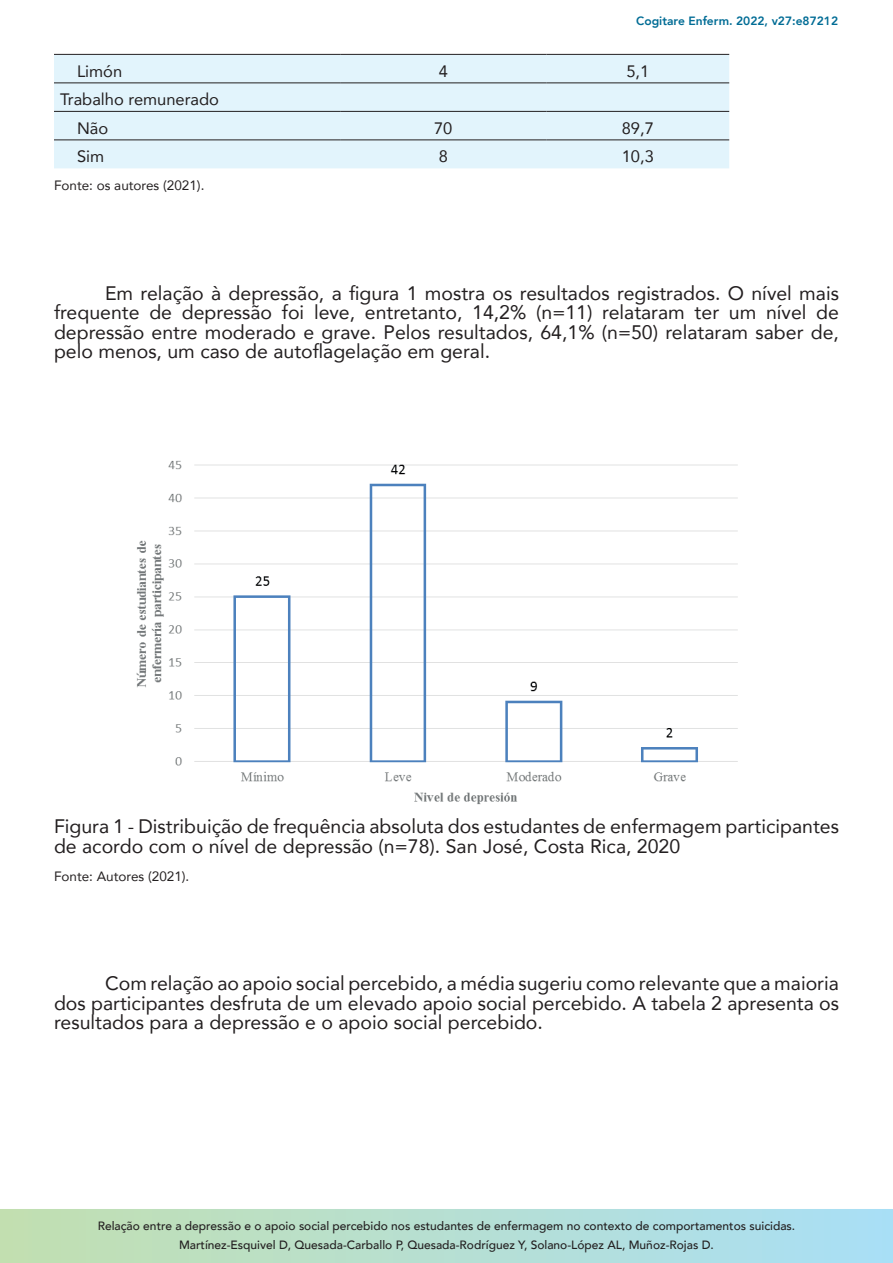
<style>
.page{position:relative;width:893px;height:1263px;background:#fff}
.page>*{position:absolute;margin:0;border:0;box-sizing:border-box;transform-origin:0 0}
.TEXTO{font:19.5px/19.5px "Avenir";color:#231f20;text-align:justify}
.TEXTO-2{font:16.5px "Avenir";color:#231f20}
.TEXTO-3{font:13.5px "Avenir";color:#231f20}
.t1{font:500 12px/18.6px "Avenir";color:#231f20;text-align:center}
.t2{font:800 12px "Avenir";color:#006c95}
</style>
<div class="page">
<svg style="left:0;top:1209px;width:893px;height:54px;background:#b6dfd2"></svg>
<div style="left:54px;top:55px;width:675px;height:113px;background:#e2f4fc"></div>
<hr style="left:54px;top:54px;width:286px;height:1px;background:#231f20">
<hr style="left:340px;top:54px;width:206px;height:1px;background:#231f20">
<hr style="left:546px;top:54px;width:183px;height:1px;background:#231f20">
<hr style="left:54px;top:83px;width:286px;height:1px;background:#231f20">
<hr style="left:340px;top:83px;width:206px;height:1px;background:#231f20">
<hr style="left:546px;top:83px;width:183px;height:1px;background:#231f20">
<hr style="left:54px;top:111px;width:286px;height:1px;background:#231f20">
<hr style="left:340px;top:111px;width:206px;height:1px;background:#231f20">
<hr style="left:546px;top:111px;width:183px;height:1px;background:#231f20">
<hr style="left:54px;top:140px;width:286px;height:1px;background:#231f20">
<hr style="left:340px;top:140px;width:206px;height:1px;background:#231f20">
<hr style="left:546px;top:140px;width:183px;height:1px;background:#231f20">
<img style="left:136px;top:460px;width:602px;height:345px">
<p class="t2" style="left:636px;top:10px;width:203px">Cogitare Enferm. 2022, v27:e87212</p>
<p class="TEXTO-2" style="left:77px;top:58px;width:47px">Limón</p>
<p class="TEXTO-2" style="left:439px;top:58px;width:11px">4</p>
<p class="TEXTO-2" style="left:626px;top:58px;width:24px">5,1</p>
<p class="TEXTO-2" style="left:60px;top:86px;width:161px">Trabalho remunerado</p>
<p class="TEXTO-2" style="left:77px;top:115px;width:33px">Não</p>
<p class="TEXTO-2" style="left:434px;top:115px;width:20px">70</p>
<p class="TEXTO-2" style="left:622px;top:115px;width:34px">89,7</p>
<p class="TEXTO-2" style="left:77px;top:143px;width:29px">Sim</p>
<p class="TEXTO-2" style="left:439px;top:143px;width:11px">8</p>
<p class="TEXTO-2" style="left:622px;top:143px;width:34px">10,3</p>
<p class="TEXTO-3" style="left:54px;top:175px;width:152px">Fonte: os autores (2021).</p>
<p class="TEXTO" style="left:54px;top:283px;width:786px;text-indent:51px">Em relação à depressão, a figura 1 mostra os resultados registrados. O nível mais frequente de depressão foi leve, entretanto, 14,2% (n=11) relataram ter um nível de depressão entre moderado e grave. Pelos resultados, 64,1% (n=50) relataram saber de, pelo menos, um caso de autoflagelação em geral.</p>
<p class="TEXTO" style="left:54px;top:816px;width:786px">Figura 1 - Distribuição de frequência absoluta dos estudantes de enfermagem participantes de acordo com o nível de depressão (n=78). San José, Costa Rica, 2020</p>
<p class="TEXTO-3" style="left:54px;top:865px;width:137px">Fonte: Autores (2021).</p>
<p class="TEXTO" style="left:54px;top:973px;width:786px;text-indent:51px">Com relação ao apoio social percebido, a média sugeriu como relevante que a maioria dos participantes desfruta de um elevado apoio social percebido. A tabela 2 apresenta os resultados para a depressão e o apoio social percebido.</p>
<p class="t1" style="left:98px;top:1216px;width:699px">Relação entre a depressão e o apoio social percebido nos estudantes de enfermagem no contexto de comportamentos suicidas.<br>Martínez-Esquivel D, Quesada-Carballo P, Quesada-Rodríguez Y, Solano-López AL, Muñoz-Rojas D.</p>
</div>
